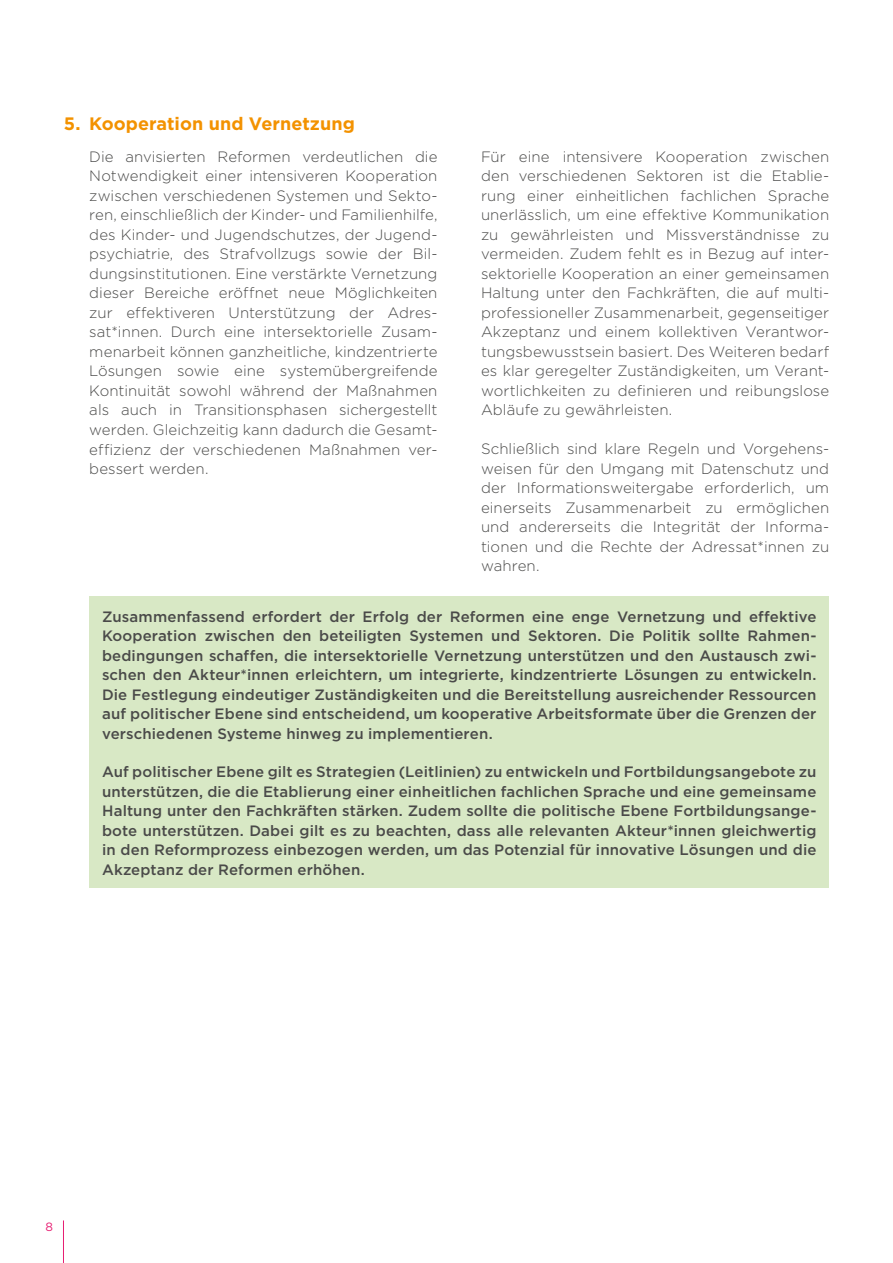
<style>
.page{position:relative;width:893px;height:1263px;background:#fff}
.page>*{position:absolute;margin:0;border:0;box-sizing:border-box;transform-origin:0 0}
.t1{font:700 18px "Gotham";letter-spacing:.005em;color:#f39200}
.t2{font:300 15px/19.5px "Gotham";letter-spacing:.005em;color:#4a4a49;text-align:justify}
.t3{font:500 15px/19.5px "Gotham";letter-spacing:.01em;color:#4a4a49;text-align:justify}
.t4{font:12px "Gotham";color:#e71d72}
</style>
<div class="page">
<hr style="left:63px;top:1220px;width:1px;height:43px;background:#e71d72">
<div style="left:89px;top:596px;width:740px;height:291px;background:#d8e8c5"></div>
<p class="t1" style="left:64px;top:113px;width:293px">5. Kooperation und Vernetzung</p>
<p class="t2" style="left:89px;top:147px;width:350px">Die anvisierten Reformen verdeutlichen die Notwendigkeit einer intensiveren Kooperation zwischen verschiedenen Systemen und Sekto&shy;ren, einschließlich der Kinder- und Familienhilfe, des Kinder- und Jugendschutzes, der Jugend&shy;psychiatrie, des Strafvollzugs sowie der Bil&shy;dungsinstitutionen. Eine verstärkte Vernetzung dieser Bereiche eröffnet neue Möglichkeiten zur effektiveren Unterstützung der Adres&shy;sat*innen. Durch eine intersektorielle Zusam&shy;menarbeit können ganzheitliche, kindzentrierte Lösungen sowie eine systemübergreifende Kontinuität sowohl während der Maßnahmen als auch in Transitionsphasen sichergestellt werden. Gleichzeitig kann dadurch die Gesamt&shy;effizienz der verschiedenen Maßnahmen ver&shy;bessert werden.</p>
<p class="t2" style="left:481px;top:147px;width:350px">Für eine intensivere Kooperation zwischen den verschiedenen Sektoren ist die Etablie&shy;rung einer einheitlichen fachlichen Sprache unerlässlich, um eine effektive Kommunikation zu gewährleisten und Missverständnisse zu vermeiden. Zudem fehlt es in Bezug auf inter&shy;sektorielle Kooperation an einer gemeinsamen Haltung unter den Fachkräften, die auf multi&shy;professioneller Zusammenarbeit, gegenseitiger Akzeptanz und einem kollektiven Verantwor&shy;tungsbewusstsein basiert. Des Weiteren bedarf es klar geregelter Zuständigkeiten, um Verant&shy;wortlichkeiten zu definieren und reibungslose Abläufe zu gewährleisten.</p>
<p class="t2" style="left:481px;top:439px;width:350px">Schließlich sind klare Regeln und Vorgehens&shy;weisen für den Umgang mit Datenschutz und der Informationsweitergabe erforderlich, um einerseits Zusammenarbeit zu ermöglichen und andererseits die Integrität der Informa&shy;tionen und die Rechte der Adressat*innen zu wahren.</p>
<p class="t3" style="left:102px;top:606px;width:716px">Zusammenfassend erfordert der Erfolg der Reformen eine enge Vernetzung und effektive Kooperation zwischen den beteiligten Systemen und Sektoren. Die Politik sollte Rahmen&shy;bedingungen schaffen, die intersektorielle Vernetzung unterstützen und den Austausch zwi&shy;schen den Akteur*innen erleichtern, um integrierte, kindzentrierte Lösungen zu entwickeln.<br>Die Festlegung eindeutiger Zuständigkeiten und die Bereitstellung ausreichender Ressourcen auf politischer Ebene sind entscheidend, um kooperative Arbeitsformate über die Grenzen der verschiedenen Systeme hinweg zu implementieren.</p>
<p class="t3" style="left:102px;top:762px;width:716px">Auf politischer Ebene gilt es Strategien (Leitlinien) zu entwickeln und Fortbildungsangebote zu unterstützen, die die Etablierung einer einheitlichen fachlichen Sprache und eine gemeinsame Haltung unter den Fachkräften stärken. Zudem sollte die politische Ebene Fortbildungsange&shy;bote unterstützen. Dabei gilt es zu beachten, dass alle relevanten Akteur*innen gleichwertig in den Reformprozess einbezogen werden, um das Potenzial für innovative Lösungen und die Akzeptanz der Reformen erhöhen.</p>
<p class="t4" style="left:46px;top:1219px;width:9px">8</p>
</div>
